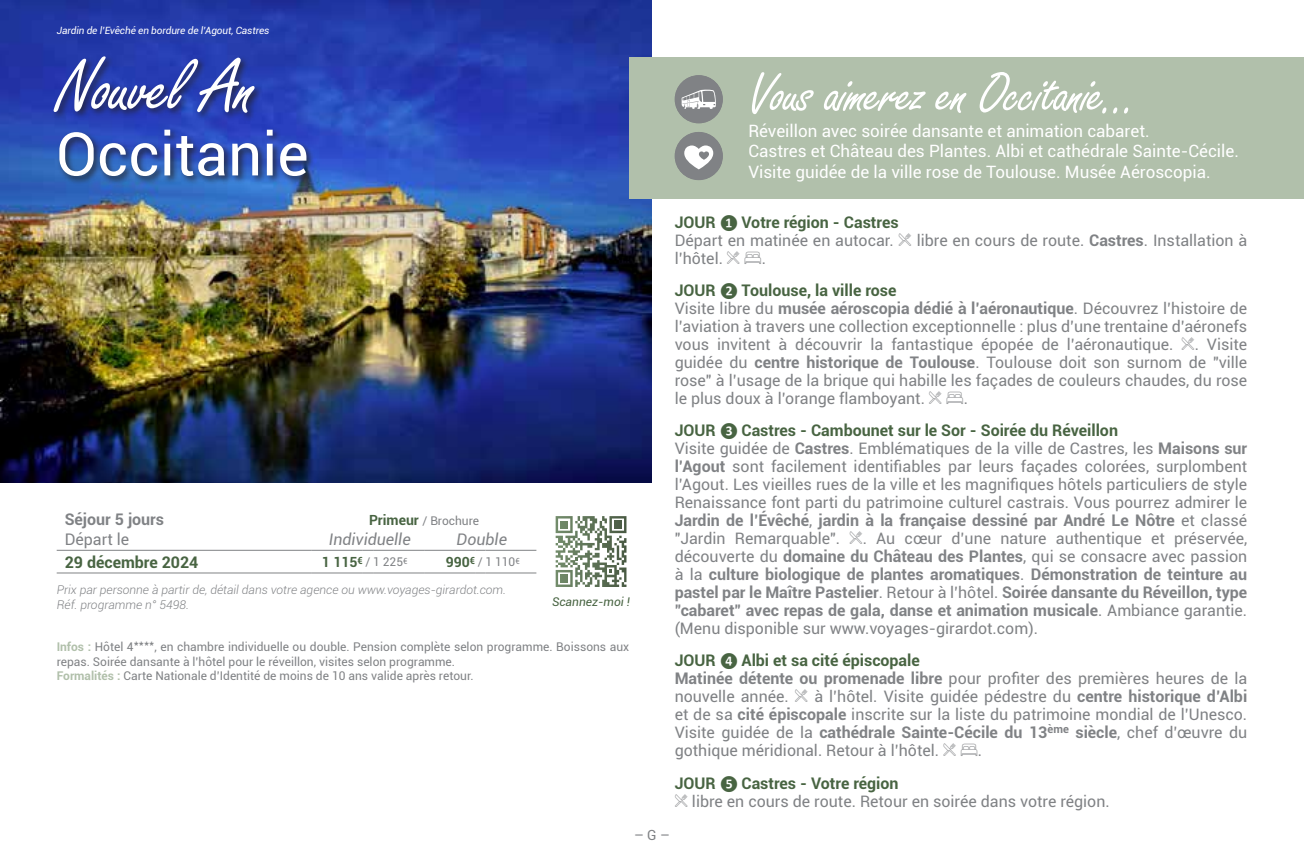
<style>
.page{position:relative;width:1304px;height:868px;background:#fff}
.page>*{position:absolute;margin:0;border:0;box-sizing:border-box;transform-origin:0 0}
.t1{font:80px "Freestyle Script";letter-spacing:-.025em;color:#fff}
.t2{font:60px "Freestyle Script";letter-spacing:-.025em;color:#fff}
.t3{font:60px "Roboto";color:#fff}
.t4{font:17px/20.4px "Roboto";color:#fff}
.t5{font:16px/18px "Roboto Regular Gir";color:#808285;text-align:justify}
.t6{font:700 16px/18px "Roboto";color:#808285;text-align:justify}
.t7{font:700 16px "Roboto";color:#486442}
.t8{font:italic 16px "Roboto";color:#808285}
.t9{font:16px "Roboto";color:#808285}
.t10{font:14px "Roboto";color:#808285}
.t11{font:12px/14.4px "Roboto";color:#808285}
.t12{font:italic 300 12px/14.4px "Roboto";color:#808285}
.t13{font:italic 12px "Roboto";color:#486442}
.t14{font:italic 10px "Roboto";letter-spacing:-.01em;color:#fff}
.s1{font-weight:700;font-size:14px;color:#486442}
.s2{font-weight:700;color:#b1c0ab}
.s3{font-family:"Calibri";font-size:14px}
.s4{font-family:"Roboto";font-weight:700}
.s5{font-family:"Roboto Regular Gir";font-weight:400}
</style>
<div class="page">
<img style="left:0;top:0;width:652px;height:482px">
<div style="left:52px;top:54px;width:264px;height:131px;background:#231f20;opacity:.75"></div>
<div style="left:629px;top:57px;width:675px;height:141px;background:#b1c0ab"></div>
<div style="left:675px;top:132px;width:48px;height:48px;background:#808285;border-radius:50%"></div>
<svg style="left:684px;top:145px;width:29px;height:24px"></svg>
<div style="left:675px;top:75px;width:48px;height:48px;background:#808285;border-radius:50%"></div>
<svg style="left:682px;top:89px;width:34px;height:20px"></svg>
<hr style="left:57px;top:572px;width:255px;height:1px;background:#808285">
<hr style="left:57px;top:549px;width:255px;height:1px;background:#808285">
<hr style="left:312px;top:549px;width:51px;height:1px;background:#808285">
<hr style="left:373px;top:549px;width:51px;height:1px;background:#808285">
<hr style="left:424px;top:549px;width:51px;height:1px;background:#808285">
<hr style="left:485px;top:549px;width:51px;height:1px;background:#808285">
<hr style="left:312px;top:572px;width:51px;height:1px;background:#808285">
<hr style="left:373px;top:572px;width:51px;height:1px;background:#808285">
<hr style="left:424px;top:572px;width:51px;height:1px;background:#808285">
<hr style="left:485px;top:572px;width:51px;height:1px;background:#808285">
<svg style="left:556px;top:516px;width:70px;height:71px"></svg>
<p class="t14" style="left:57px;top:24px;width:214px">Jardin de l’Evêché en bordure de l’Agout, Castres</p>
<h1 class="t1" style="left:56px;top:43px;width:202px">Nouvel An</h1>
<h2 class="t3" style="left:56px;top:112px;width:254px">Occitanie</h2>
<p class="t6" style="left:65px;top:510px;width:101px">Séjour 5 jours</p>
<p class="t9" style="left:65px;top:527px;width:66px">Départ le</p>
<p class="t11" style="left:369px;top:513px;width:112px"><span class="s1">Primeur</span> / Brochure</p>
<p class="t8" style="left:329px;top:527px;width:83px">Individuelle</p>
<p class="t8" style="left:457px;top:527px;width:52px">Double</p>
<p class="t7" style="left:65px;top:550px;width:135px">29 décembre 2024</p>
<p class="t11" style="left:322px;top:554px;width:87px"><span class="s1">1 115</span><sup>€</sup> / 1 225<sup>€</sup></p>
<p class="t11" style="left:446px;top:554px;width:76px"><span class="s1">990</span><sup>€</sup> / 1 110<sup>€</sup></p>
<p class="t12" style="left:57px;top:582px;width:451px">Prix par personne à partir de, détail dans votre agence ou www.voyages-girardot.com.<br>Réf. programme n° 5498.</p>
<p class="t11" style="left:57px;top:639px;width:574px"><span class="s2">Infos :</span> Hôtel 4****, en chambre individuelle ou double. Pension complète selon programme. Boissons aux repas. Soirée dansante à l’hôtel pour le réveillon, visites selon programme.<br><span class="s2">Formalités :</span> Carte Nationale d’Identité de moins de 10 ans valide après retour.</p>
<p class="t13" style="left:552px;top:593px;width:79px">Scannez-moi !</p>
<h2 class="t2" style="left:748px;top:61px;width:391px">Vous aimerez en Occitanie...</h2>
<p class="t4" style="left:748px;top:120px;width:492px">Réveillon avec soirée dansante et animation cabaret.<br>Castres et Château des Plantes. Albi et cathédrale Sainte-Cécile.<br>Visite guidée de la ville rose de Toulouse. Musée Aéroscopia.</p>
<p class="t7" style="left:675px;top:210px;width:225px">JOUR <span class="s3">❶</span> Votre région - Castres</p>
<p class="t5" style="left:675px;top:230px;width:574px">Départ en matinée en autocar. Δ libre en cours de route. <span class="s4">Castres</span>. Installation à l’hôtel. Δ Ω.</p>
<p class="t7" style="left:675px;top:279px;width:223px">JOUR <span class="s3">❷</span> Toulouse, la ville rose</p>
<p class="t5" style="left:675px;top:298px;width:574px">Visite libre du <span class="s4">musée aéroscopia dédié à l’aéronautique</span>. Découvrez l’histoire de l’aviation à travers une collection exceptionnelle : plus d’une trentaine d’aéronefs vous invitent à découvrir la fantastique épopée de l’aéronautique. Δ. Visite guidée du <span class="s4">centre historique de Toulouse</span>. Toulouse doit son surnom de "ville rose" à l’usage de la brique qui habille les façades de couleurs chaudes, du rose le plus doux à l’orange flamboyant. Δ Ω.</p>
<p class="t7" style="left:675px;top:419px;width:445px">JOUR <span class="s3">❸</span> Castres - Cambounet sur le Sor - Soirée du Réveillon</p>
<p class="t5" style="left:675px;top:438px;width:574px">Visite guidée de <span class="s4">Castres</span>. Emblématiques de la ville de Castres, les <span class="s4">Maisons sur l’Agout</span> sont facilement identifiables par leurs façades colorées, surplombent l’Agout. Les vieilles rues de la ville et les magnifiques hôtels particuliers de style Renaissance font parti du patrimoine culturel castrais. Vous pourrez admirer le</p>
<p class="t6" style="left:675px;top:510px;width:574px">Jardin de l’Évêché<span class="s5">,</span> jardin à la française dessiné par André Le Nôtre <span class="s5">et classé</span></p>
<p class="t5" style="left:675px;top:528px;width:574px">"Jardin Remarquable". Δ. Au cœur d’une nature authentique et préservée, découverte du <span class="s4">domaine du Château des Plantes</span>, qui se consacre avec passion</p>
<p class="t6" style="left:675px;top:564px;width:574px"><span class="s5">à la</span> culture biologique de plantes aromatiques<span class="s5">.</span> Démonstration de teinture au pastel par le Maître Pastelier<span class="s5">. Retour à l’hôtel.</span> Soirée dansante du Réveillon, type "cabaret" avec repas de gala, danse et animation musicale<span class="s5">. Ambiance garantie.</span></p>
<p class="t5" style="left:675px;top:618px;width:365px">(Menu disponible sur www.voyages-girardot.com).</p>
<p class="t7" style="left:675px;top:649px;width:247px">JOUR <span class="s3">❹</span> Albi et sa cité épiscopale</p>
<p class="t5" style="left:675px;top:669px;width:574px"><span class="s4">Matinée détente ou promenade libre</span> pour profiter des premières heures de la nouvelle année. Δ à l’hôtel. Visite guidée pédestre du <span class="s4">centre historique d’Albi </span>et de sa <span class="s4">cité épiscopale</span> inscrite sur la liste du patrimoine mondial de l’Unesco.</p>
<p class="t6" style="left:675px;top:723px;width:574px"><span class="s5">Visite guidée de la</span> cathédrale Sainte-Cécile du 13<sup>ème</sup> siècle<span class="s5">, chef d’œuvre du</span></p>
<p class="t5" style="left:675px;top:741px;width:309px">gothique méridional. Retour à l’hôtel. Δ Ω.</p>
<p class="t7" style="left:675px;top:771px;width:225px">JOUR <span class="s3">❺</span> Castres - Votre région</p>
<p class="t5" style="left:675px;top:791px;width:437px">Δ libre en cours de route. Retour en soirée dans votre région.</p>
<p class="t10" style="left:634px;top:824px;width:37px">– G –</p>
</div>
